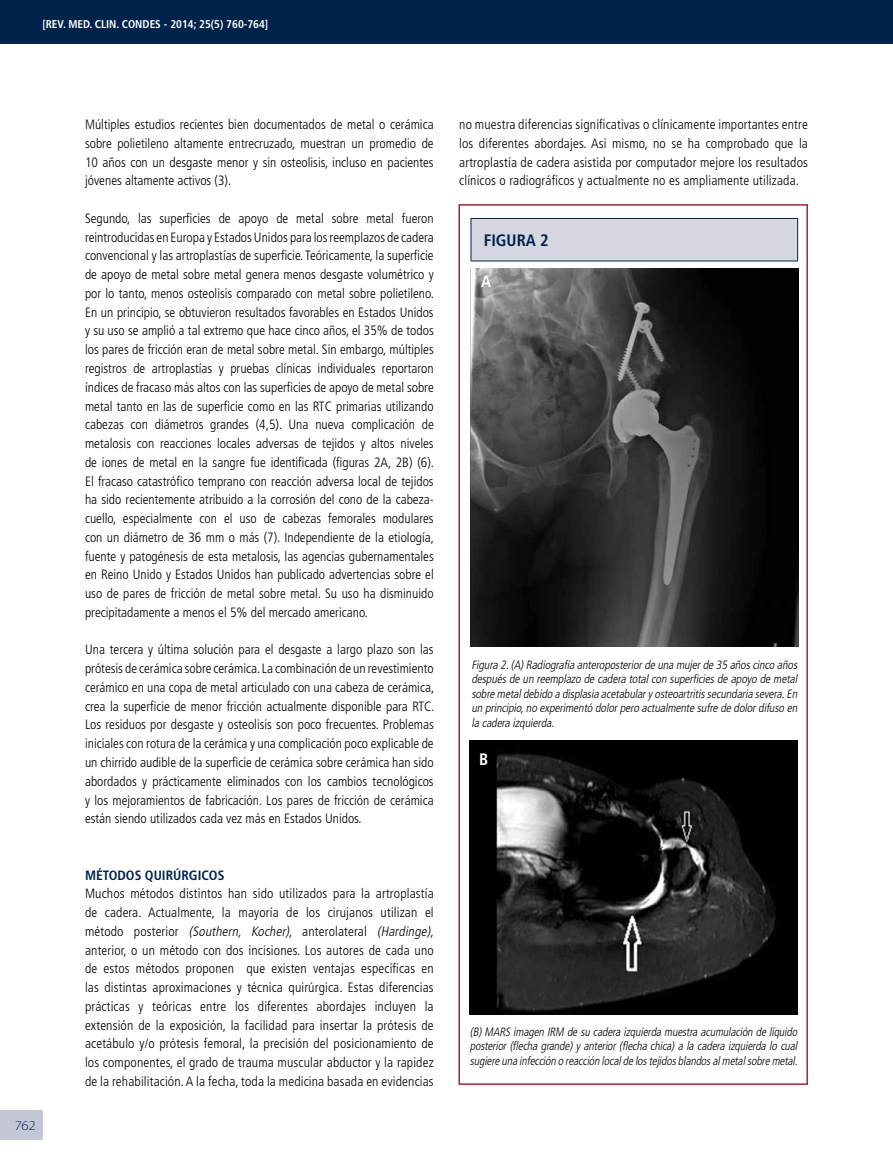
<style>
.page{position:relative;width:893px;height:1170px;background:#fff}
.page>*{position:absolute;margin:0;border:0;box-sizing:border-box;transform-origin:0 0}
.t1{font:700 condensed 16.5px "Frutiger";color:#00234b}
.t2{font:700 condensed 16.5px "Frutiger";color:#fff}
.t3{font:300 condensed 13.5px/18.8px "Frutiger";letter-spacing:.01em;color:#000;text-align:justify}
.t4{font:700 condensed 13.5px "Frutiger";color:#00234b}
.t5{font:300 13.5px "Myriad Pro";color:#00234b;scale:1.1 1}
.t6{font:italic 300 condensed 12px/14.4px "Frutiger";color:#000;text-align:justify}
.t7{font:700 condensed 11.25px "Frutiger";color:#fff}
.s1{font-style:italic}
</style>
<div class="page">
<div style="left:0;top:1110px;width:43px;height:30px;background:#c4c7d5"></div>
<div style="left:0;top:0;width:893px;height:44px;background:#00234b"></div>
<div style="left:458px;top:204px;width:350px;height:880px;border:2px solid #a52238"></div>
<img style="left:471px;top:268px;width:327px;height:378px">
<img style="left:470px;top:740px;width:327px;height:274px">
<div style="left:471px;top:218px;width:327px;height:43px;background:#d4d6e0"></div>
<hr style="left:471px;top:218px;width:327px;height:1px;background:#00234b">
<hr style="left:471px;top:219px;width:1px;height:41px;background:#00234b">
<hr style="left:797px;top:219px;width:1px;height:41px;background:#00234b">
<hr style="left:471px;top:260px;width:327px;height:1px;background:#00234b">
<p class="t7" style="left:42px;top:17px;width:227px">[REV. MED. CLIN. CONDES - 2014; 25(5) 760-764]</p>
<p class="t5" style="left:15px;top:1117px;width:21px">762</p>
<p class="t3" style="left:85px;top:115px;width:350px">Múltiples estudios recientes bien documentados de metal o cerámica sobre polietileno altamente entrecruzado, muestran un promedio de 10 años con un desgaste menor y sin osteolisis, incluso en pacientes jóvenes altamente activos (3).</p>
<p class="t3" style="left:85px;top:209px;width:351px">Segundo, las superficies de apoyo de metal sobre metal fueron reintroducidas en Europa y Estados Unidos para los reemplazos de cadera convencional y las artroplastías de superficie. Teóricamente, la superficie de apoyo de metal sobre metal genera menos desgaste volumétrico y por lo tanto, menos osteolisis comparado con metal sobre polietileno.<br>En un principio, se obtuvieron resultados favorables en Estados Unidos y su uso se amplió a tal extremo que hace cinco años, el 35% de todos los pares de fricción eran de metal sobre metal. Sin embargo, múltiples registros de artroplastías y pruebas clínicas individuales reportaron índices de fracaso más altos con las superficies de apoyo de metal sobre metal tanto en las de superficie como en las RTC primarias utilizando cabezas con diámetros grandes (4,5). Una nueva complicación de metalosis con reacciones locales adversas de tejidos y altos niveles de iones de metal en la sangre fue identificada (figuras 2A, 2B) (6).<br>El fracaso catastrófico temprano con reacción adversa local de tejidos ha sido recientemente atribuido a la corrosión del cono de la cabeza&shy;cuello, especialmente con el uso de cabezas femorales modulares con un diámetro de 36 mm o más (7). Independiente de la etiología, fuente y patogénesis de esta metalosis, las agencias gubernamentales en Reino Unido y Estados Unidos han publicado advertencias sobre el uso de pares de fricción de metal sobre metal. Su uso ha disminuido precipitadamente a menos el 5% del mercado americano.</p>
<p class="t3" style="left:85px;top:640px;width:351px">Una tercera y última solución para el desgaste a largo plazo son las prótesis de cerámica sobre cerámica. La combinación de un revestimiento cerámico en una copa de metal articulado con una cabeza de cerámica, crea la superficie de menor fricción actualmente disponible para RTC.<br>Los residuos por desgaste y osteolisis son poco frecuentes. Problemas iniciales con rotura de la cerámica y una complicación poco explicable de un chirrido audible de la superficie de cerámica sobre cerámica han sido abordados y prácticamente eliminados con los cambios tecnológicos y los mejoramientos de fabricación. Los pares de fricción de cerámica están siendo utilizados cada vez más en Estados Unidos.</p>
<p class="t4" style="left:85px;top:866px;width:141px">MÉTODOS QUIRÚRGICOS</p>
<p class="t3" style="left:85px;top:884px;width:353px;text-align:left">Muchos métodos distintos han sido utilizados para la artroplastía de cadera. Actualmente, la mayoría de los cirujanos utilizan el m éto d o p o ste r i o r <span class="s1">(Southern, Kocher)</span>, a n te ro l a te ra l <span class="s1">(Hardinge), </span>anterior, o un método con dos incisiones. Los autores de cada uno de estos métodos proponen que existen ventajas específicas en las distintas aproximaciones y técnica quirúrgica. Estas diferencias prácticas y teóricas entre los diferentes abordajes incluyen la extensión de la exposición, la facilidad para insertar la prótesis de acetábulo y/o prótesis femoral, la precisión del posicionamiento de los componentes, el grado de trauma muscular abductor y la rapidez de la rehabilitación. A la fecha, toda la medicina basada en evidencias</p>
<p class="t3" style="left:459px;top:115px;width:350px">no muestra diferencias significativas o clínicamente importantes entre los diferentes abordajes. Asi mismo, no se ha comprobado que la artroplastía de cadera asistida por computador mejore los resultados clínicos o radiográficos y actualmente no es ampliamente utilizada.</p>
<p class="t1" style="left:484px;top:230px;width:67px">FIGURA 2</p>
<p class="t2" style="left:481px;top:272px;width:11px">A</p>
<p class="t6" style="left:471px;top:657px;width:330px">Figura 2.(A)Radiografía anteroposteriorde una mujerde 35 añoscinco años despuésde un reemplazo de cadera totalcon superficiesde apoyo de metal sobre metaldebido a displasia acetabularyosteoartritissecundaria severa.En un principio,no experimentó dolorpero actualmente sufre de dolordifuso en la cadera izquierda.</p>
<p class="t2" style="left:479px;top:749px;width:11px">B</p>
<p class="t6" style="left:470px;top:1024px;width:332px">(B)MARS imagen IRM de su cadera izquierda muestra acumulación de líquido posterior (flecha grande) y anterior (flecha chica) a la cadera izquierda lo cual sugiere una infección o reacción localde lostejidosblandosalmetalsobre metal.</p>
</div>
